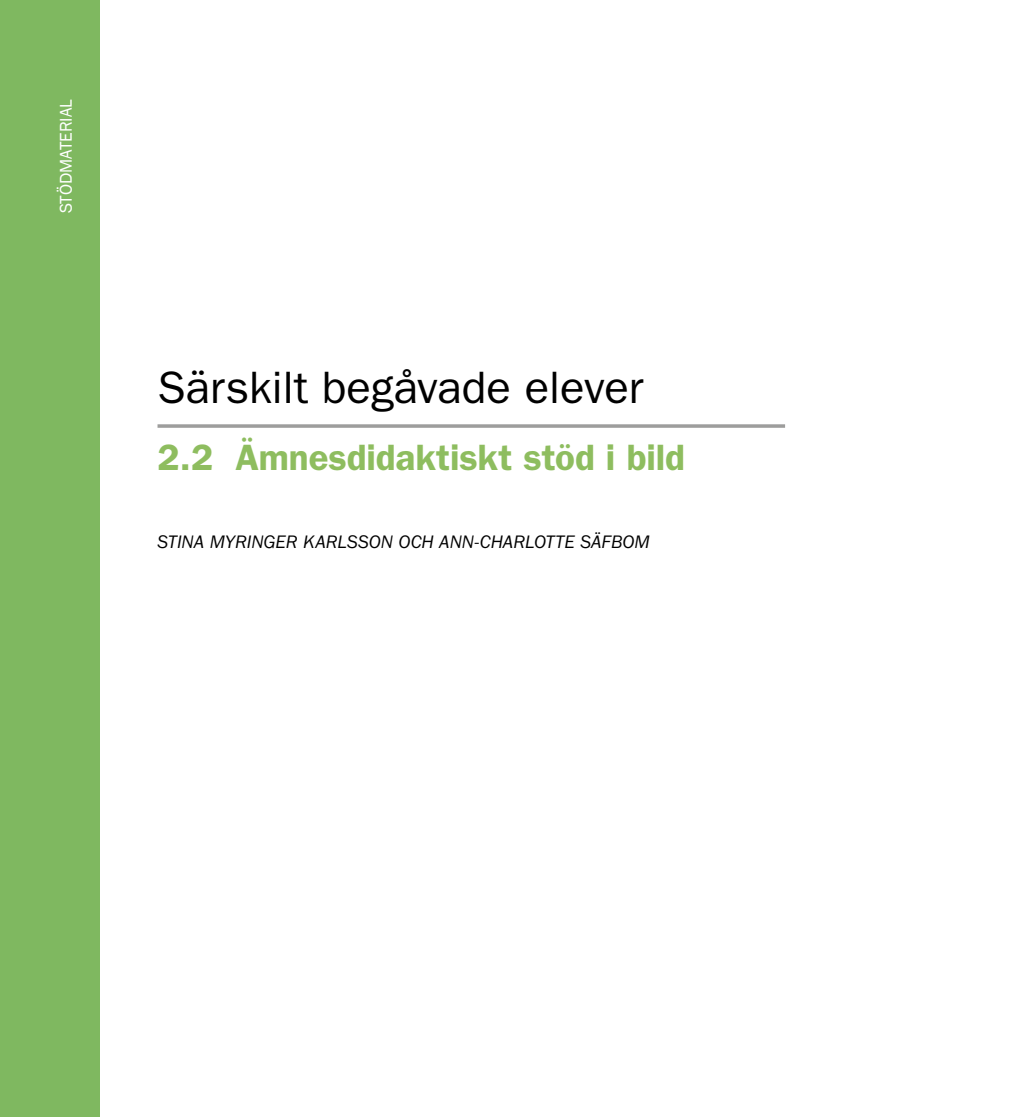
<style>
.page{position:relative;width:1022px;height:1117px;background:#fff}
.page>*{position:absolute;margin:0;border:0;box-sizing:border-box;transform-origin:0 0}
.t1{font:45.5px "ITC Franklin Gothic Std";color:#000}
.t2{font:600 36.75px "ITC Franklin Gothic Std";color:#8ebd5f}
.t3{font:italic 18.72px "ITC Franklin Gothic Std";color:#000}
.t4{font:17.5px "Franklin Gothic";color:#fff}
</style>
<div class="page">
<div style="left:0;top:0;width:99px;height:1116px;background:#7fb860"></div>
<hr style="left:158px;top:424px;width:627px;height:3px;background:#9d9d9c">
<h3 class="t4" style="left:55px;top:213px;width:115px;rotate:-90deg">STÖDMATERIAL</h3>
<h1 class="t1" style="left:158px;top:361px;width:487px">Särskilt begåvade elever</h1>
<h2 class="t2" style="left:158px;top:435px;width:529px">2.2 Ämnesdidaktiskt stöd i bild</h2>
<p class="t3" style="left:158px;top:531px;width:494px">STINA MYRINGER KARLSSON OCH ANN-CHARLOTTE SÄFBOM</p>
</div>
